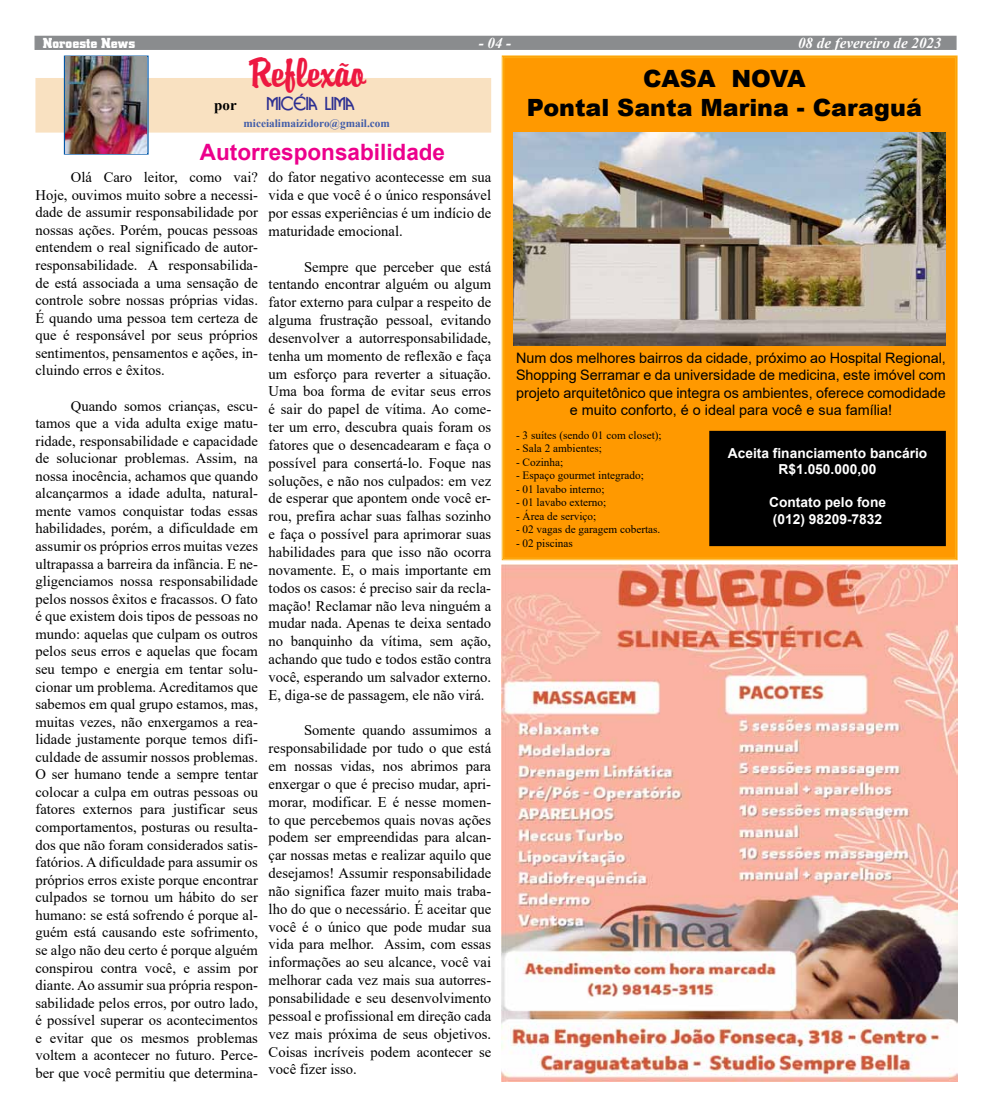
<style>
.page{position:relative;width:993px;height:1117px;background:#fff}
.page>*{position:absolute;margin:0;border:0;box-sizing:border-box;transform-origin:0 0}
.t1{font:37.5px "Briquet Plain";color:#ed1941}
.t2{font:900 23.75px/28.5px "Arial";color:#000;text-align:center}
.t3{font:700 22.5px "Arial";color:#ec008c}
.t4{font:17.5px "Bosanova Plain";color:#2e3092}
.t5{font:italic 700 15px "Times New Roman";color:#fff}
.t6{font:700 15px "City D";letter-spacing:.005em;color:#fff}
.t7{font:700 15px "Times New Roman";color:#000}
.t8{font:14.88px/17.9px "Times New Roman";color:#000;text-align:justify}
.t9{font:14.62px/17.5px "Times New Roman";color:#000;text-align:justify}
.t10{font:14.38px/17.2px "Arial";color:#000;text-align:center}
.t11{font:700 13.75px/16.5px "Arial";color:#fff;text-align:center}
.t12{font:11.25px "Times New Roman";color:#000}
.t13{font:700 11.25px "Times New Roman";color:#415ca9}
</style>
<div class="page">
<div style="left:35px;top:36px;width:921px;height:14px;background:#8a8c8e"></div>
<img style="left:501px;top:564px;width:456px;height:517px">
<div style="left:501px;top:55px;width:456px;height:505px;background:#f90"></div>
<img style="left:513px;top:133px;width:432px;height:212px">
<div style="left:710px;top:432px;width:234px;height:112px;background:#000"></div>
<div style="left:709px;top:431px;width:236px;height:115px;border:2px solid #000"></div>
<div style="left:35px;top:78px;width:456px;height:54px;background:#f9e1c1"></div>
<div style="left:64px;top:55px;width:84px;height:100px;border:1px solid #0057a8"></div>
<img style="left:65px;top:57px;width:82px;height:96px">
<p class="t6" style="left:43px;top:34px;width:94px">Noroeste News</p>
<p class="t5" style="left:478px;top:32px;width:34px">- 04 -</p>
<p class="t5" style="left:797px;top:32px;width:145px">08 de fevereiro de 2023</p>
<h2 class="t2" style="left:526px;top:64px;width:396px">CASA NOVA<br>Pontal Santa Marina - Caraguá</h2>
<h1 class="t1" style="left:250px;top:50px;width:117px">Reflexão</h1>
<p class="t7" style="left:214px;top:94px;width:24px">por</p>
<p class="t4" style="left:266px;top:93px;width:90px">MICÉIA LIMA</p>
<p class="t13" style="left:243px;top:115px;width:148px">miceialimaizidoro@gmail.com</p>
<h3 class="t3" style="left:200px;top:136px;width:247px">Autorresponsabilidade</h3>
<p class="t9" style="left:35px;top:168px;width:224px;text-indent:35px">Olá Caro leitor, como vai?<br>Hoje, ouvimos muito sobre a necessi&shy;dade de assumir responsabilidade por nossas ações. Porém, poucas pessoas entendem o real significado de autor&shy;responsabilidade. A responsabilida&shy;de está associada a uma sensação de controle sobre nossas próprias vidas.<br>É quando uma pessoa tem certeza de que é responsável por seus próprios sentimentos, pensamentos e ações, in&shy;cluindo erros e êxitos.</p>
<p class="t9" style="left:35px;top:396px;width:224px;text-indent:35px">Quando somos crianças, escu&shy;tamos que a vida adulta exige matu&shy;ridade, responsabilidade e capacidade de solucionar problemas. Assim, na nossa inocência, achamos que quando alcançarmos a idade adulta, natural&shy;mente vamos conquistar todas essas habilidades, porém, a dificuldade em assumir os próprios erros muitas vezes ultrapassa a barreira da infância. E ne&shy;gligenciamos nossa responsabilidade pelos nossos êxitos e fracassos. O fato é que existem dois tipos de pessoas no mundo: aquelas que culpam os outros pelos seus erros e aquelas que focam seu tempo e energia em tentar solu&shy;cionar um problema. Acreditamos que sabemos em qual grupo estamos, mas, muitas vezes, não enxergamos a rea&shy;lidade justamente porque temos difi&shy;culdade de assumir nossos problemas.<br>O ser humano tende a sempre tentar colocar a culpa em outras pessoas ou fatores externos para justificar seus comportamentos, posturas ou resulta&shy;dos que não foram considerados satis&shy;fatórios. A dificuldade para assumir os próprios erros existe porque encontrar culpados se tornou um hábito do ser humano: se está sofrendo é porque al&shy;guém está causando este sofrimento, se algo não deu certo é porque alguém conspirou contra você, e assim por diante. Ao assumir sua própria respon&shy;sabilidade pelos erros, por outro lado, é possível superar os acontecimentos e evitar que os mesmos problemas voltem a acontecer no futuro. Perce&shy;ber que você permitiu que determina-</p>
<p class="t8" style="left:268px;top:168px;width:224px">do fator negativo acontecesse em sua vida e que você é o único responsável por essas experiências é um indício de maturidade emocional.</p>
<p class="t8" style="left:268px;top:257px;width:224px;text-indent:35px">Sempre que perceber que está tentando encontrar alguém ou algum fator externo para culpar a respeito de alguma frustração pessoal, evitando desenvolver a autorresponsabilidade, tenha um momento de reflexão e faça um esforço para reverter a situação.<br>Uma boa forma de evitar seus erros é sair do papel de vítima. Ao come&shy;ter um erro, descubra quais foram os fatores que o desencadearam e faça o possível para consertá-lo. Foque nas soluções, e não nos culpados: em vez de esperar que apontem onde você er&shy;rou, prefira achar suas falhas sozinho e faça o possível para aprimorar suas habilidades para que isso não ocorra novamente. E, o mais importante em todos os casos: é preciso sair da recla&shy;mação! Reclamar não leva ninguém a mudar nada. Apenas te deixa sentado no banquinho da vítima, sem ação, achando que tudo e todos estão contra você, esperando um salvador externo.<br>E, diga-se de passagem, ele não virá.</p>
<p class="t8" style="left:268px;top:720px;width:224px;text-indent:35px">Somente quando assumimos a responsabilidade por tudo o que está em nossas vidas, nos abrimos para enxergar o que é preciso mudar, apri&shy;morar, modificar. E é nesse momen&shy;to que percebemos quais novas ações podem ser empreendidas para alcan&shy;çar nossas metas e realizar aquilo que desejamos! Assumir responsabilidade não significa fazer muito mais traba&shy;lho do que o necessário. É aceitar que você é o único que pode mudar sua vida para melhor. Assim, com essas informações ao seu alcance, você vai melhorar cada vez mais sua autorres&shy;ponsabilidade e seu desenvolvimento pessoal e profissional em direção cada vez mais próxima de seus objetivos.<br>Coisas incríveis podem acontecer se você fizer isso.</p>
<p class="t10" style="left:516px;top:349px;width:431px">Num dos melhores bairros da cidade, próximo ao Hospital Regional, Shopping Serramar e da universidade de medicina, este imóvel com projeto arquitetônico que integra os ambientes, oferece comodidade e muito conforto, é o ideal para você e sua família!</p>
<p class="t12" style="left:516px;top:427px;width:147px">- 3 suítes (sendo 01 com closet);</p>
<p class="t12" style="left:516px;top:440px;width:87px">- Sala 2 ambientes;</p>
<p class="t12" style="left:516px;top:454px;width:49px">- Cozinha;</p>
<p class="t12" style="left:516px;top:467px;width:129px">- Espaço gourmet integrado;</p>
<p class="t12" style="left:516px;top:481px;width:90px">- 01 lavabo interno;</p>
<p class="t12" style="left:516px;top:494px;width:92px">- 01 lavabo externo;</p>
<p class="t12" style="left:516px;top:508px;width:82px">- Área de serviço;</p>
<p class="t12" style="left:516px;top:521px;width:146px">- 02 vagas de garagem cobertas.</p>
<p class="t12" style="left:516px;top:535px;width:58px">- 02 piscinas</p>
<p class="t11" style="left:727px;top:444px;width:201px">Aceita financiamento bancário<br>R$1.050.000,00</p>
<p class="t11" style="left:768px;top:494px;width:118px;text-align:left">Contato pelo fone (012) 98209-7832</p>
</div>
